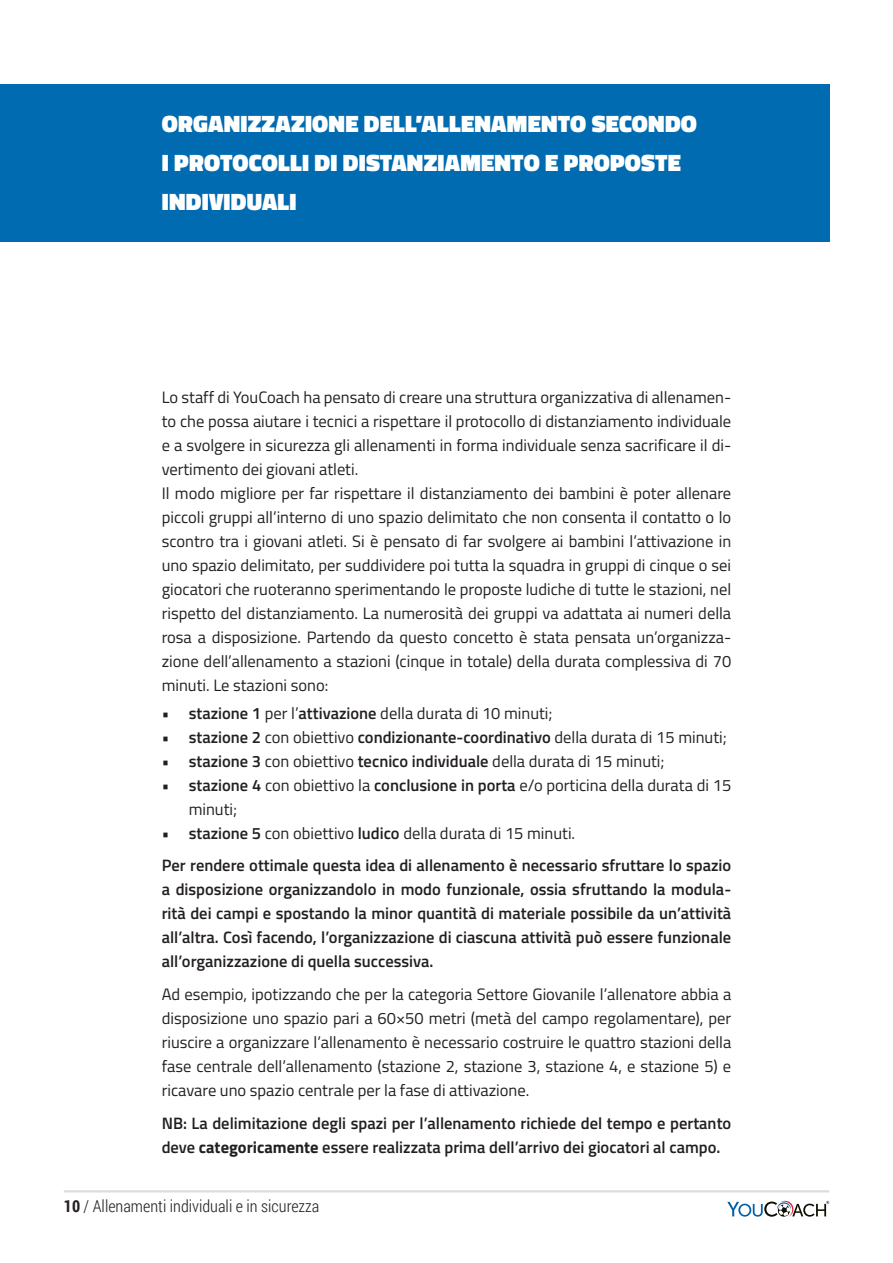
<style>
.page{position:relative;width:893px;height:1263px;background:#fff}
.page>*{position:absolute;margin:0;border:0;box-sizing:border-box;transform-origin:0 0}
.t1{font:900 24px/39px "Titillium Web";letter-spacing:.01em;color:#fff}
.t2{font:16.5px/24px "Titillium Web";color:#231f20;text-align:justify}
.t3{font:600 16.5px/24px "Titillium Web";color:#231f20;text-align:justify}
.t4{font:300 16.5px "Roboto Condensed";color:#231f20}
.s1{font-weight:600}
.s2{font-weight:400}
.s3{font-weight:700}
</style>
<div class="page">
<hr style="left:64px;top:1190px;width:765px;height:2px;background:#dcdddf">
<svg style="left:727px;top:1201px;width:102px;height:16px"></svg>
<div style="left:0;top:85px;width:829px;height:157px;background:#006bb1"></div>
<p class="t1" style="left:162px;top:104px;width:537px">ORGANIZZAZIONE DELL’ALLENAMENTO SECONDO<br>I PROTOCOLLI DI DISTANZIAMENTO E PROPOSTE<br>INDIVIDUALI</p>
<p class="t2" style="left:162px;top:384px;width:571px">Lo staff di YouCoach ha pensato di creare una struttura organizzativa di allenamen&shy;to che possa aiutare i tecnici a rispettare il protocollo di distanziamento individuale e a svolgere in sicurezza gli allenamenti in forma individuale senza sacrificare il di&shy;vertimento dei giovani atleti.</p>
<p class="t2" style="left:162px;top:480px;width:571px">Il modo migliore per far rispettare il distanziamento dei bambini è poter allenare piccoli gruppi all’interno di uno spazio delimitato che non consenta il contatto o lo scontro tra i giovani atleti. Si è pensato di far svolgere ai bambini l’attivazione in uno spazio delimitato, per suddividere poi tutta la squadra in gruppi di cinque o sei giocatori che ruoteranno sperimentando le proposte ludiche di tutte le stazioni, nel rispetto del distanziamento. La numerosità dei gruppi va adattata ai numeri della rosa a disposizione. Partendo da questo concetto è stata pensata un’organizza&shy;zione dell’allenamento a stazioni (cinque in totale) della durata complessiva di 70 minuti. Le stazioni sono:</p>
<p class="t2" style="left:162px;top:700px;width:392px"><span class="s1">• stazione 1</span> per l’<span class="s1">attivazione</span> della durata di 10 minuti;</p>
<p class="t3" style="left:162px;top:724px;width:567px">• stazione 2 <span class="s2">con obiettivo</span> condizionante-coordinativo <span class="s2">della durata di 15 minuti;</span></p>
<p class="t2" style="left:162px;top:748px;width:504px"><span class="s1">• stazione 3</span> con obiettivo <span class="s1">tecnico individuale</span> della durata di 15 minuti;</p>
<p class="t2" style="left:189px;top:772px;width:544px;text-indent:-27px"><span class="s1">• stazione 4</span> con obiettivo la <span class="s1">conclusione in porta</span> e/o porticina della durata di 15 minuti;</p>
<p class="t2" style="left:162px;top:820px;width:415px"><span class="s1">• stazione 5</span> con obiettivo <span class="s1">ludico</span> della durata di 15 minuti.</p>
<p class="t3" style="left:162px;top:853px;width:571px">Per rendere ottimale questa idea di allenamento è necessario sfruttare lo spazio a disposizione organizzandolo in modo funzionale, ossia sfruttando la modula&shy;rità dei campi e spostando la minor quantità di materiale possibile da un’attività all’altra. Così facendo, l’organizzazione di ciascuna attività può essere funzionale all’organizzazione di quella successiva.</p>
<p class="t2" style="left:162px;top:981px;width:571px">Ad esempio, ipotizzando che per la categoria Settore Giovanile l’allenatore abbia a disposizione uno spazio pari a 60×50 metri (metà del campo regolamentare), per riuscire a organizzare l’allenamento è necessario costruire le quattro stazioni della fase centrale dell’allenamento (stazione 2, stazione 3, stazione 4, e stazione 5) e ricavare uno spazio centrale per la fase di attivazione.</p>
<p class="t3" style="left:162px;top:1110px;width:571px">NB: La delimitazione degli spazi per l’allenamento richiede del tempo e pertanto deve <span class="s3">categoricamente</span> essere realizzata prima dell’arrivo dei giocatori al campo.</p>
<p class="t4" style="left:64px;top:1194px;width:257px"><span class="s3">10</span> / Allenamenti individuali e in sicurezza</p>
</div>
